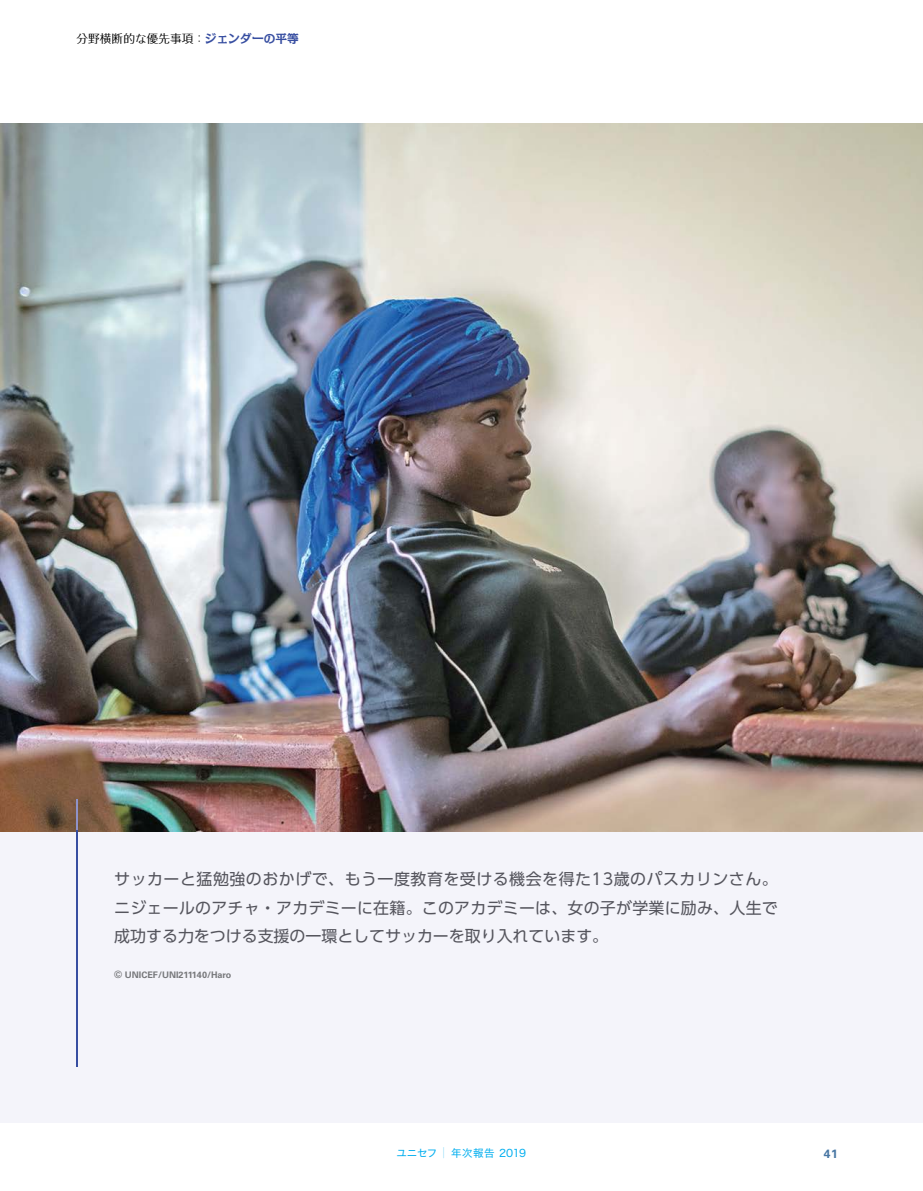
<style>
.page{position:relative;width:923px;height:1191px;background:#fff}
.page>*{position:absolute;margin:0;border:0;box-sizing:border-box;transform-origin:0 0}
.t1{font:15.9px/28.7px "UD Shin Go Pro";color:#55555d;text-align:justify}
.t2{font:700 12px "Univers LT Std";color:#4876a3}
.t3{font:11.7px "Folk Pro";color:#000}
.t4{font:10.5px "Hira Kaku Std W4";letter-spacing:-.02em;color:#00aeef}
.t5{font:700 9px "Univers LT Std";color:#77787b}
.s1{font-family:"Kakumin Pro";font-weight:700;color:#374ea1}
.s2{font-size:10.05px}
.s3{font-family:"Hira Kaku Std W0";font-size:11.55px}
</style>
<div class="page">
<div style="left:0;top:125px;width:923px;height:998px;background:#f4f4fa"></div>
<img style="left:0;top:123px;width:923px;height:708px">
<svg style="left:76px;top:799px;width:2px;height:267px"></svg>
<p class="t3" style="left:77px;top:29px;width:224px">分野横断的な優先事項：<span class="s1">ジェンダーの平等</span></p>
<p class="t1" style="left:114px;top:864px;width:665px">サッカーと猛勉強のおかげで、もう一度教育を受ける機会を得た13歳のパスカリンさん。ニジェールのアチャ・アカデミーに在籍。このアカデミーは、女の子が学業に励み、人生で成功する力をつける支援の一環としてサッカーを取り入れています。</p>
<p class="t5" style="left:114px;top:969px;width:119px"><span class="s2">©</span> UNICEF/UNI211140/Haro</p>
<p class="t4" style="left:396px;top:1144px;width:131px">ユニセフ <span class="s3">￨</span> 年次報告 2019</p>
<p class="t2" style="left:824px;top:1146px;width:15px">41</p>
</div>
